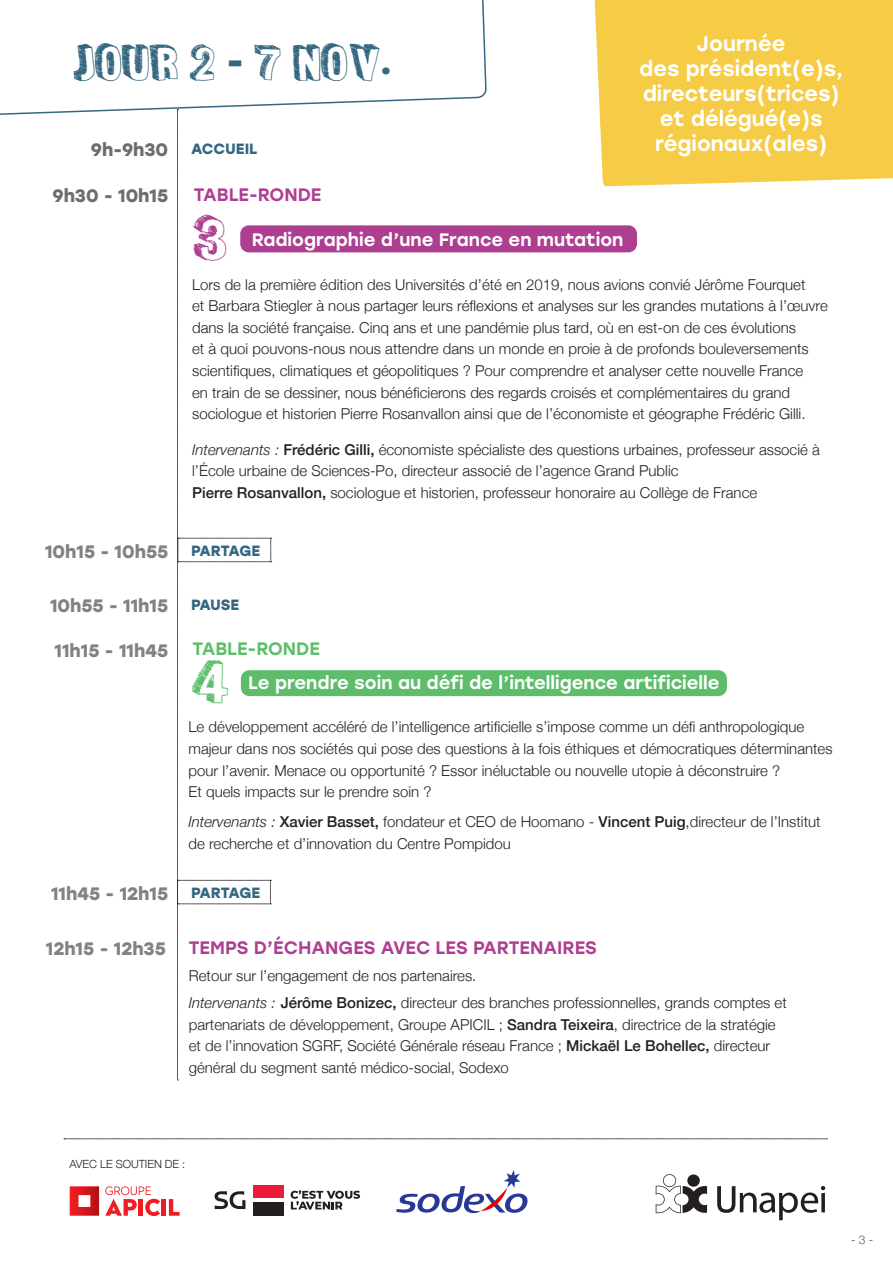
<style>
.page{position:relative;width:893px;height:1263px;background:#fff}
.page>*{position:absolute;margin:0;border:0;box-sizing:border-box;transform-origin:0 0}
.t1{font:45px "Fun Sized";color:#ad3e90}
.t2{font:45px "Fun Sized";color:#5dbd6b}
.t3{font:36px "Fun Sized";color:#346780}
.t4{font:500 21px/25.2px "Stolzl";color:#fff;text-align:center}
.t5{font:500 18px "Stolzl";color:#fff}
.t6{font:700 18px "Stolzl";color:#808285}
.t7{font:500 18px "Stolzl";color:#ad3e90}
.t8{font:700 18px "Stolzl";color:#6c6d70}
.t9{font:500 18px "Stolzl";color:#5dbd6b}
.t10{font:300 15px/21.6px "Helvetica Neue";color:#231f20}
.t11{font:700 14.85px "Stolzl";letter-spacing:-.03em;color:#346780}
.t12{font:700 14.85px "Stolzl";letter-spacing:-.01em;color:#346780}
.t13{font:300 12px "Helvetica Neue";color:#57585a}
.t14{font:300 11.25px "Helvetica Neue";letter-spacing:-.005em;color:#231f20}
.s1{font-family:"Stolzl";font-weight:700}
.s2{font-style:italic}
.s3{font-weight:500}
</style>
<div class="page">
<svg style="left:0;top:0;width:487px;height:115px"></svg>
<div style="left:594px;top:0;width:299px;height:187px;background:#f6cc46"></div>
<div style="left:240px;top:225px;width:397px;height:27px;background:#ad3e90;border-radius:9px"></div>
<div style="left:241px;top:670px;width:486px;height:26px;background:#5dbd6b;border-radius:9px"></div>
<svg style="left:177px;top:109px;width:95px;height:972px"></svg>
<svg style="left:70px;top:1186px;width:29px;height:30px"></svg>
<svg style="left:105px;top:1186px;width:55px;height:30px"></svg>
<hr style="left:162px;top:1199px;width:4px;height:17px;background:#ee1d23">
<svg style="left:169px;top:1199px;width:11px;height:17px"></svg>
<svg style="left:291px;top:1190px;width:69px;height:19px"></svg>
<svg style="left:215px;top:1191px;width:30px;height:18px"></svg>
<div style="left:253px;top:1185px;width:31px;height:13px;background:#ed1a3a"></div>
<div style="left:253px;top:1202px;width:31px;height:13px;background:#231f20"></div>
<img style="left:396px;top:1170px;width:132px;height:44px">
<svg style="left:656px;top:1174px;width:51px;height:39px"></svg>
<div style="left:687px;top:1174px;width:13px;height:13px;background:#231f20;border-radius:50%"></div>
<svg style="left:717px;top:1186px;width:108px;height:34px"></svg>
<svg style="left:64px;top:1138px;width:763px;height:1px"></svg>
<p class="t3" style="left:74px;top:40px;width:320px">joUR 2 <span class="s1">-</span> 7 NOV<span class="s1">.</span></p>
<p class="t8" style="left:91px;top:137px;width:79px">9h-9h30</p>
<p class="t12" style="left:191px;top:138px;width:68px">ACCUEIL</p>
<p class="t4" style="left:639px;top:30px;width:205px">Journée<br>des président(e)s,</p>
<p class="t4" style="left:643px;top:80px;width:198px">directeurs(trices) et délégué(e)s</p>
<p class="t4" style="left:655px;top:130px;width:174px">régionaux(ales)</p>
<p class="t8" style="left:53px;top:183px;width:117px">9h30 - 10h15</p>
<p class="t7" style="left:194px;top:182px;width:129px">TABLE-RONDE</p>
<p class="t1" style="left:193px;top:210px;width:35px">3</p>
<p class="t5" style="left:252px;top:227px;width:373px">Radiographie d’une France en mutation</p>
<p class="t10" style="left:192px;top:272px;width:637px">Lors de la première édition des Universités d’été en 2019, nous avions convié Jérôme Fourquet<br>et Barbara Stiegler à nous partager leurs réflexions et analyses sur les grandes mutations à l’œuvre dans la société française. Cinq ans et une pandémie plus tard, où en est-on de ces évolutions<br>et à quoi pouvons-nous nous attendre dans un monde en proie à de profonds bouleversements scientifiques, climatiques et géopolitiques ? Pour comprendre et analyser cette nouvelle France<br>en train de se dessiner, nous bénéficierons des regards croisés et complémentaires du grand sociologue et historien Pierre Rosanvallon ainsi que de l’économiste et géographe Frédéric Gilli.</p>
<p class="t10" style="left:192px;top:437px;width:629px"><span class="s2">Intervenants :</span> <span class="s3">Frédéric Gilli,</span> économiste spécialiste des questions urbaines, professeur associé à l’École urbaine de Sciences-Po, directeur associé de l’agence Grand Public</p>
<p class="t10" style="left:192px;top:480px;width:566px"><span class="s3">Pierre Rosanvallon,</span> sociologue et historien, professeur honoraire au Collège de France</p>
<p class="t6" style="left:45px;top:539px;width:125px">10h15 - 10h55</p>
<p class="t11" style="left:191px;top:540px;width:71px">PARTAGE</p>
<p class="t6" style="left:50px;top:593px;width:120px">10h55 - 11h15</p>
<p class="t12" style="left:191px;top:594px;width:50px">PAUSE</p>
<p class="t6" style="left:54px;top:638px;width:115px">11h15 - 11h45</p>
<p class="t9" style="left:192px;top:636px;width:129px">TABLE-RONDE</p>
<p class="t2" style="left:193px;top:654px;width:38px">4</p>
<p class="t5" style="left:248px;top:670px;width:473px">Le prendre soin au défi de l’intelligence artificielle</p>
<p class="t10" style="left:189px;top:715px;width:645px">Le développement accéléré de l’intelligence artificielle s’impose comme un défi anthropologique majeur dans nos sociétés qui pose des questions à la fois éthiques et démocratiques déterminantes pour l’avenir. Menace ou opportunité ? Essor inéluctable ou nouvelle utopie à déconstruire ?<br>Et quels impacts sur le prendre soin ?</p>
<p class="t10" style="left:189px;top:810px;width:634px"><span class="s2">Intervenants :</span> <span class="s3">Xavier Basset,</span> fondateur et CEO de Hoomano - <span class="s3">Vincent Puig</span>,directeur de l’Institut de recherche et d’innovation du Centre Pompidou</p>
<p class="t6" style="left:51px;top:881px;width:119px">11h45 - 12h15</p>
<p class="t11" style="left:191px;top:882px;width:71px">PARTAGE</p>
<p class="t6" style="left:46px;top:935px;width:122px">12h15 - 12h35</p>
<p class="t7" style="left:189px;top:935px;width:410px">TEMPS D’ÉCHANGES AVEC LES PARTENAIRES</p>
<p class="t10" style="left:189px;top:963px;width:289px">Retour sur l’engagement de nos partenaires.</p>
<p class="t10" style="left:189px;top:991px;width:599px"><span class="s2">Intervenants :</span> <span class="s3">Jérôme Bonizec,</span> directeur des branches professionnelles, grands comptes et partenariats de développement, Groupe APICIL ; <span class="s3">Sandra Teixeira</span>, directrice de la stratégie et de l’innovation SGRF, Société Générale réseau France ; <span class="s3">Mickaël Le Bohellec,</span> directeur général du segment santé médico-social, Sodexo</p>
<p class="t14" style="left:70px;top:1154px;width:117px">AVEC LE SOUTIEN DE :</p>
<p class="t13" style="left:851px;top:1230px;width:24px">- 3 -</p>
</div>
